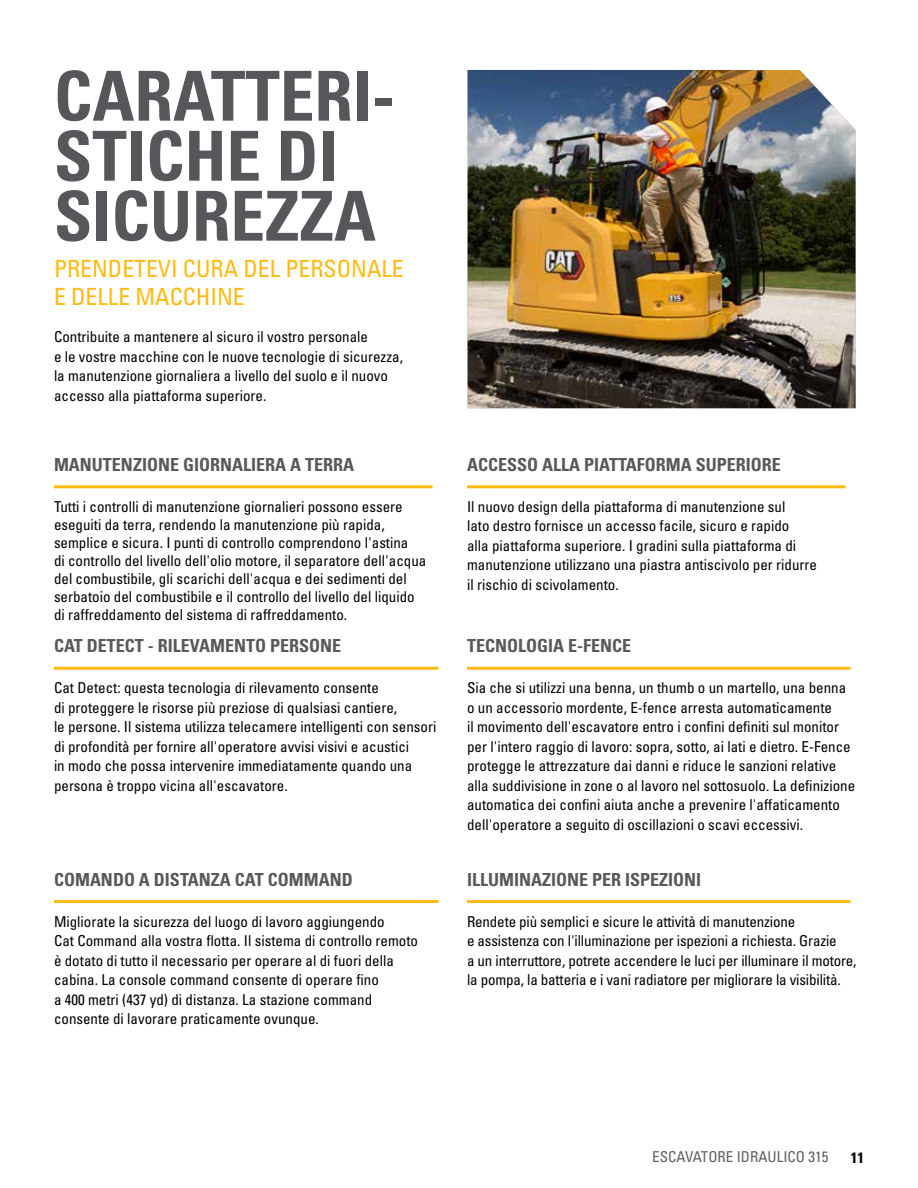
<style>
.page{position:relative;width:918px;height:1188px;background:#fff}
.page>*{position:absolute;margin:0;border:0;box-sizing:border-box;transform-origin:0 0}
.Headline_xl_gray{font:69px/60px "Univers LTCYR 67 Bold Cond";color:#55575a}
.Subhead_small_yellow{font:condensed 23.7px "Univers LT Std";color:#fdba12}
.Subhead_small_gray{font:18px "Univers LTCYR 67 Bold Cond";color:#58595b}
.Body_copy{font:condensed 15px/19.5px "Univers LT Std";color:#000}
.t1{font:condensed 15px "Univers LT Std";color:#5e6263}
.t2{font:15px "Univers LTCYR 67 Bold Cond";color:#000}
</style>
<div class="page">
<img style="left:468px;top:70px;width:388px;height:338px">
<hr style="left:54px;top:667px;width:384px;height:3px;background:#fdba12">
<hr style="left:467px;top:485px;width:379px;height:3px;background:#fdba12">
<hr style="left:467px;top:667px;width:383px;height:3px;background:#fdba12">
<hr style="left:54px;top:485px;width:379px;height:3px;background:#fdba12">
<hr style="left:54px;top:900px;width:384px;height:3px;background:#fdba12">
<hr style="left:467px;top:900px;width:383px;height:3px;background:#fdba12">
<p class="Headline_xl_gray" style="left:54px;top:65px;width:342px">CARATTERI-<br>STICHE DI<br>SICUREZZA</p>
<p class="Subhead_small_yellow" style="left:54px;top:253px;width:351px">PRENDETEVI CURA DEL PERSONALE</p>
<p class="Subhead_small_yellow" style="left:54px;top:282px;width:192px">E DELLE MACCHINE</p>
<p class="Body_copy" style="left:54px;top:327px;width:351px">Contribuite a mantenere al sicuro il vostro personale<br>e le vostre macchine con le nuove tecnologie di sicurezza, la manutenzione giornaliera a livello del suolo e il nuovo accesso alla piattaforma superiore.</p>
<p class="Subhead_small_gray" style="left:54px;top:453px;width:302px">MANUTENZIONE GIORNALIERA A TERRA</p>
<p class="Body_copy" style="left:54px;top:497px;width:374px;line-height:18px">Tutti i controlli di manutenzione giornalieri possono essere eseguiti da terra, rendendo la manutenzione più rapida, semplice e sicura. I punti di controllo comprendono l'astina<br>di controllo del livello dell'olio motore, il separatore dell'acqua del combustibile, gli scarichi dell'acqua e dei sedimenti del serbatoio del combustibile e il controllo del livello del liquido di raffreddamento del sistema di raffreddamento.</p>
<p class="Subhead_small_gray" style="left:54px;top:635px;width:289px">CAT DETECT - RILEVAMENTO PERSONE</p>
<p class="Body_copy" style="left:54px;top:678px;width:384px">Cat Detect: questa tecnologia di rilevamento consente<br>di proteggere le risorse più preziose di qualsiasi cantiere,<br>le persone. Il sistema utilizza telecamere intelligenti con sensori di profondità per fornire all'operatore avvisi visivi e acustici<br>in modo che possa intervenire immediatamente quando una persona è troppo vicina all'escavatore.</p>
<p class="Subhead_small_gray" style="left:467px;top:453px;width:315px">ACCESSO ALLA PIATTAFORMA SUPERIORE</p>
<p class="Body_copy" style="left:467px;top:497px;width:351px">Il nuovo design della piattaforma di manutenzione sul<br>lato destro fornisce un accesso facile, sicuro e rapido<br>alla piattaforma superiore. I gradini sulla piattaforma di manutenzione utilizzano una piastra antiscivolo per ridurre il rischio di scivolamento.</p>
<p class="Subhead_small_gray" style="left:467px;top:635px;width:165px">TECNOLOGIA E-FENCE</p>
<p class="Body_copy" style="left:467px;top:678px;width:390px">Sia che si utilizzi una benna, un thumb o un martello, una benna o un accessorio mordente, E-fence arresta automaticamente<br>il movimento dell'escavatore entro i confini definiti sul monitor per l'intero raggio di lavoro: sopra, sotto, ai lati e dietro. E-Fence protegge le attrezzature dai danni e riduce le sanzioni relative alla suddivisione in zone o al lavoro nel sottosuolo. La definizione automatica dei confini aiuta anche a prevenire l'affaticamento dell'operatore a seguito di oscillazioni o scavi eccessivi.</p>
<p class="Subhead_small_gray" style="left:54px;top:868px;width:300px">COMANDO A DISTANZA CAT COMMAND</p>
<p class="Subhead_small_gray" style="left:467px;top:868px;width:236px">ILLUMINAZIONE PER ISPEZIONI</p>
<p class="Body_copy" style="left:54px;top:911px;width:366px">Migliorate la sicurezza del luogo di lavoro aggiungendo<br>Cat Command alla vostra flotta. Il sistema di controllo remoto è dotato di tutto il necessario per operare al di fuori della cabina. La console command consente di operare fino<br>a 400 metri (437 yd) di distanza. La stazione command consente di lavorare praticamente ovunque.</p>
<p class="Body_copy" style="left:467px;top:911px;width:391px">Rendete più semplici e sicure le attività di manutenzione<br>e assistenza con l'illuminazione per ispezioni a richiesta. Grazie<br>a un interruttore, potrete accendere le luci per illuminare il motore, la pompa, la batteria e i vani radiatore per migliorare la visibilità.</p>
<p class="t1" style="left:652px;top:1147px;width:178px">ESCAVATORE IDRAULICO 315</p>
<p class="t2" style="left:851px;top:1148px;width:15px">11</p>
</div>
